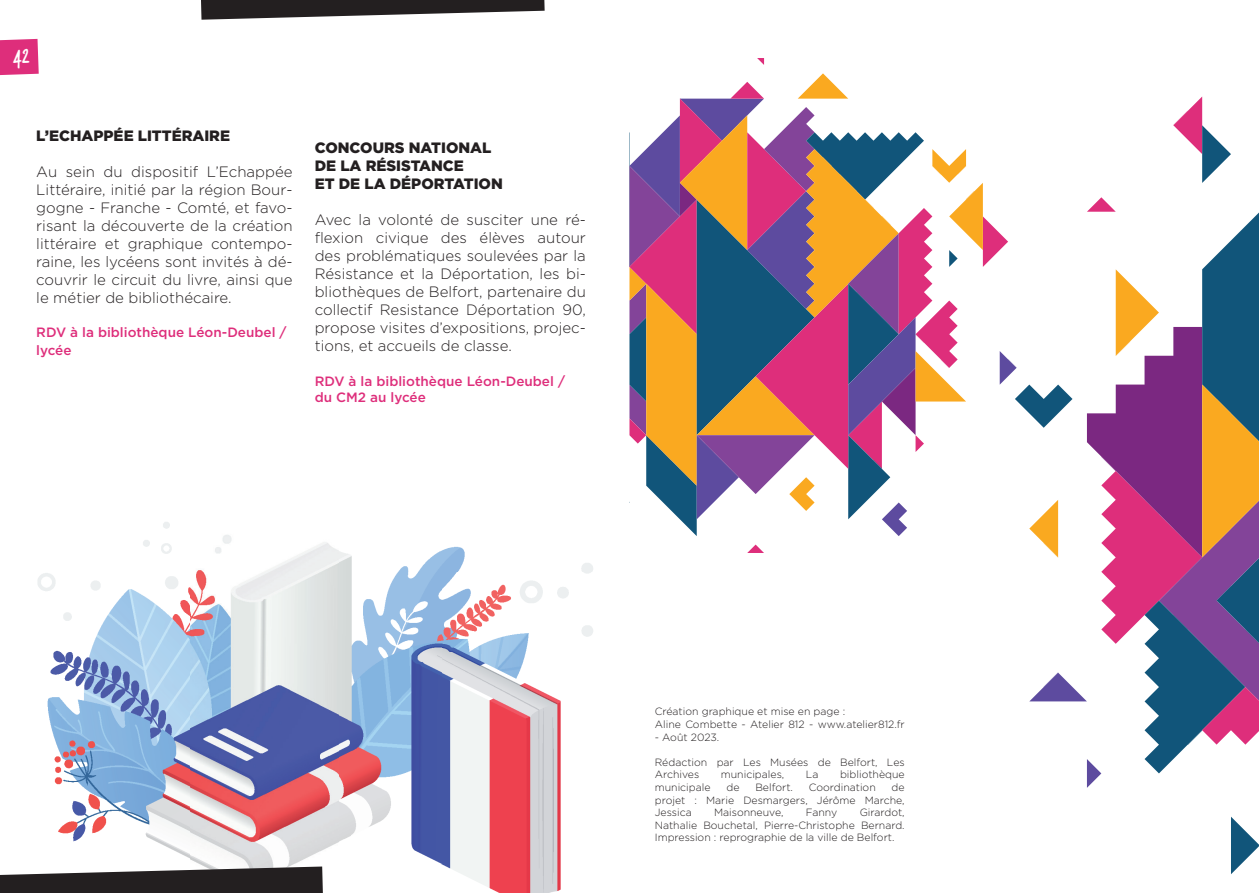
<style>
.page{position:relative;width:1259px;height:893px;background:#fff}
.page>*{position:absolute;margin:0;border:0;box-sizing:border-box;transform-origin:0 0}
.t1{font:300 15px/18px "Gotham";color:#231f20;text-align:justify}
.t2{font:900 15px/18px "Gotham";color:#231f20}
.t3{font:500 13.5px/18px "Gotham";color:#de2e7b}
.t4{font:300 10.5px/12.6px "Gotham";color:#231f20}
</style>
<div class="page">
<img style="left:189px;top:535px;width:151px;height:331px">
<img style="left:441px;top:572px;width:152px;height:321px">
<img style="left:37px;top:573px;width:152px;height:285px">
<img style="left:340px;top:551px;width:102px;height:313px">
<img style="left:441px;top:546px;width:24px;height:26px">
<svg style="left:201px;top:0;width:343px;height:20px"></svg>
<svg style="left:0;top:866px;width:323px;height:27px"></svg>
<svg style="left:1231px;top:817px;width:28px;height:57px"></svg>
<svg style="left:757px;top:58px;width:7px;height:7px"></svg>
<svg style="left:629px;top:73px;width:630px;height:715px"></svg>
<svg style="left:0;top:39px;width:39px;height:36px"></svg>
<p class="t2" style="left:36px;top:126px;width:195px">L’ECHAPPÉE LITTÉRAIRE</p>
<p class="t1" style="left:36px;top:162px;width:258px">Au sein du dispositif L’Echappée Littéraire, initié par la région Bour&shy;gogne - Franche - Comté, et favo&shy;risant la découverte de la création littéraire et graphique contempo&shy;raine, les lycéens sont invités à dé&shy;couvrir le circuit du livre, ainsi que le métier de bibliothécaire.</p>
<p class="t3" style="left:36px;top:323px;width:252px">RDV à la bibliothèque Léon-Deubel / lycée</p>
<p class="t2" style="left:315px;top:139px;width:190px">CONCOURS NATIONAL<br>DE LA RÉSISTANCE<br>ET DE LA DÉPORTATION</p>
<p class="t1" style="left:315px;top:211px;width:273px">Avec la volonté de susciter une ré&shy;flexion civique des élèves autour des problématiques soulevées par la Résistance et la Déportation, les bi&shy;bliothèques de Belfort, partenaire du collectif Resistance Déportation 90, propose visites d’expositions, projec&shy;tions, et accueils de classe.</p>
<p class="t3" style="left:315px;top:372px;width:252px;line-height:16.2px">RDV à la bibliothèque Léon-Deubel / du CM2 au lycée</p>
<p class="t4" style="left:655px;top:705px;width:251px">Création graphique et mise en page :<br>Aline Combette - Atelier 812 - www.atelier812.fr</p>
<p class="t4" style="left:655px;top:730px;width:66px">- Août 2023.</p>
<p class="t4" style="left:655px;top:755px;width:251px">Rédaction par Les Musées de Belfort, Les<br>Archives</p>
<p class="t4" style="left:721px;top:768px;width:65px">municipales,</p>
<p class="t4" style="left:806px;top:768px;width:14px">La</p>
<p class="t4" style="left:840px;top:768px;width:66px">bibliothèque</p>
<p class="t4" style="left:655px;top:781px;width:57px">municipale</p>
<p class="t4" style="left:726px;top:781px;width:15px">de</p>
<p class="t4" style="left:755px;top:781px;width:39px">Belfort.</p>
<p class="t4" style="left:809px;top:781px;width:68px">Coordination</p>
<p class="t4" style="left:655px;top:781px;width:251px;text-align:justify;text-indent:237px">de projet : Marie Desmargers, Jérôme Marche, Jessica</p>
<p class="t4" style="left:655px;top:806px;width:251px;text-align:justify;text-indent:205px">Girardot, Nathalie Bouchetal, Pierre-Christophe Bernard.<br>Impression : reprographie de la ville de Belfort.</p>
<p class="t4" style="left:714px;top:806px;width:71px">Maisonneuve,</p>
<p class="t4" style="left:806px;top:806px;width:33px">Fanny</p>
</div>
